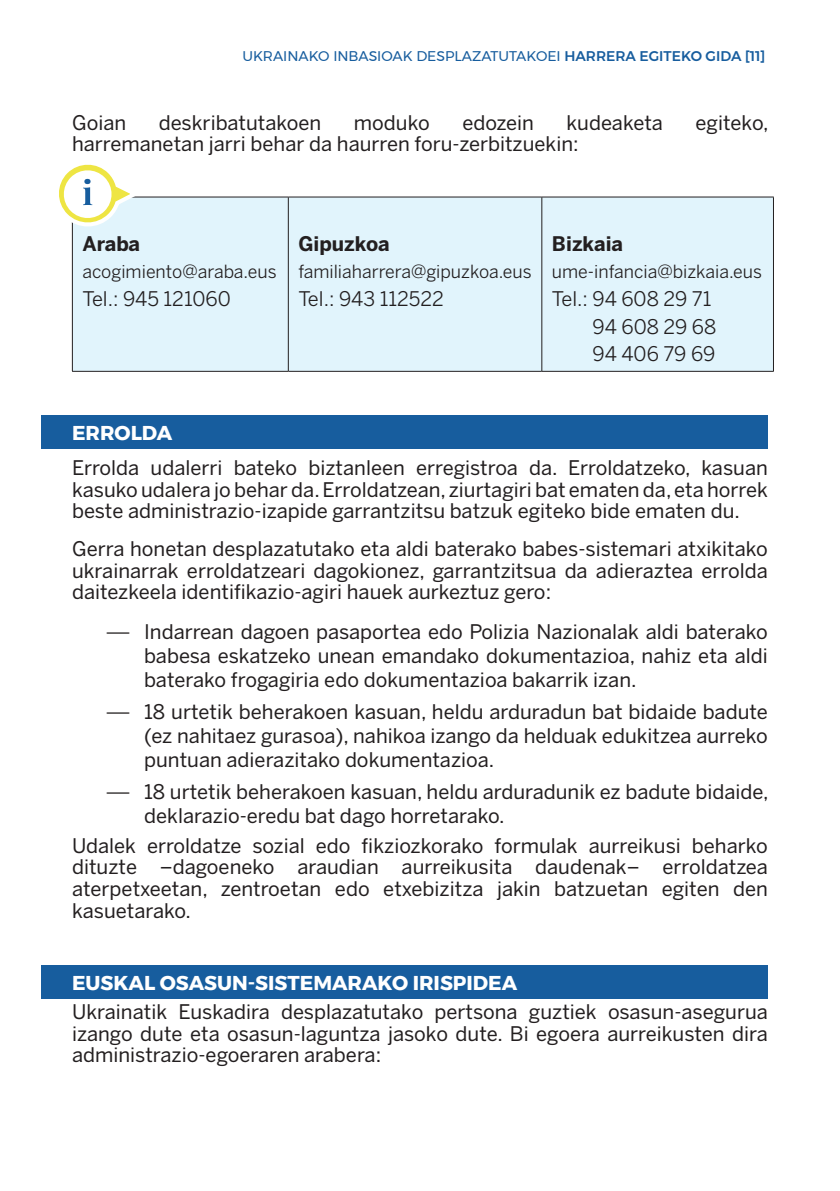
<style>
.page{position:relative;width:840px;height:1191px;background:#fff}
.page>*{position:absolute;margin:0;border:0;box-sizing:border-box;transform-origin:0 0}
.t1{font:20px/21.6px "Benton Sans";color:#231f20;text-align:justify}
.t2{font:20px "Benton Sans";color:#231f20}
.t3{font:700 20px "Montserrat";color:#fff}
.t4{font:700 20px "Benton Sans";color:#231f20}
.t5{font:18px "Benton Sans";color:#231f20}
.t6{font:14px "Montserrat";color:#175d9e}
.s1{font-weight:500}
</style>
<div class="page">
<div style="left:42px;top:965px;width:725px;height:33px;background:#175d9e"></div>
<div style="left:42px;top:415px;width:725px;height:33px;background:#175d9e"></div>
<div style="left:73px;top:198px;width:699px;height:173px;background:#e1f4fc"></div>
<hr style="left:72px;top:197px;width:216px;height:1px;background:#231f20">
<hr style="left:72px;top:197px;width:1px;height:174px;background:#231f20">
<hr style="left:72px;top:371px;width:216px;height:1px;background:#231f20">
<hr style="left:288px;top:197px;width:253px;height:1px;background:#231f20">
<hr style="left:288px;top:197px;width:1px;height:174px;background:#231f20">
<hr style="left:288px;top:371px;width:253px;height:1px;background:#231f20">
<hr style="left:541px;top:197px;width:232px;height:1px;background:#231f20">
<hr style="left:541px;top:197px;width:1px;height:174px;background:#231f20">
<hr style="left:772px;top:197px;width:1px;height:174px;background:#231f20">
<hr style="left:541px;top:371px;width:232px;height:1px;background:#231f20">
<svg style="left:59px;top:164px;width:85px;height:69px"></svg>
<p class="t6" style="left:242px;top:45px;width:524px">UKRAINAKO INBASIOAK DESPLAZATUTAKOEI <span class="s1">HARRERA EGITEKO GIDA [11]</span></p>
<p class="t1" style="left:72px;top:111px;width:56px">Goian</p>
<p class="t1" style="left:159px;top:111px;width:164px">deskribatutakoen</p>
<p class="t1" style="left:354px;top:111px;width:77px">moduko</p>
<p class="t1" style="left:462px;top:111px;width:73px">edozein</p>
<p class="t1" style="left:566px;top:111px;width:98px">kudeaketa</p>
<p class="t1" style="left:695px;top:111px;width:74px">egiteko,</p>
<p class="t1" style="left:72px;top:133px;width:508px">harremanetan jarri behar da haurren foru-zerbitzuekin:</p>
<p class="t4" style="left:82px;top:231px;width:59px">Araba</p>
<p class="t5" style="left:82px;top:261px;width:196px">acogimiento@araba.eus</p>
<p class="t2" style="left:82px;top:287px;width:150px">Tel.: 945 121060</p>
<p class="t4" style="left:298px;top:231px;width:93px">Gipuzkoa</p>
<p class="t5" style="left:298px;top:261px;width:235px">familiaharrera@gipuzkoa.eus</p>
<p class="t2" style="left:298px;top:287px;width:147px">Tel.: 943 112522</p>
<p class="t4" style="left:551px;top:231px;width:73px">Bizkaia</p>
<p class="t5" style="left:551px;top:261px;width:212px">ume-infancia@bizkaia.eus</p>
<p class="t2" style="left:551px;top:287px;width:161px">Tel.: 94 608 29 71</p>
<p class="t2" style="left:592px;top:314px;width:125px">94 608 29 68</p>
<p class="t2" style="left:592px;top:342px;width:124px">94 406 79 69</p>
<p class="t3" style="left:72px;top:416px;width:102px">ERROLDA</p>
<p class="t1" style="left:72px;top:457px;width:697px">Errolda udalerri bateko biztanleen erregistroa da. Erroldatzeko, kasuan kasuko udalera jo behar da. Erroldatzean, ziurtagiri bat ematen da, eta horrek beste administrazio-izapide garrantzitsu batzuk egiteko bide ematen du.</p>
<p class="t1" style="left:72px;top:538px;width:697px">Gerra honetan desplazatutako eta aldi baterako babes-sistemari atxikitako ukrainarrak erroldatzeari dagokionez, garrantzitsua da adieraztea errolda daitezkeela identifikazio-agiri hauek aurkeztuz gero:</p>
<p class="t1" style="left:144px;top:619px;width:625px;line-height:24px;text-indent:-36px">⎯ Indarrean dagoen pasaportea edo Polizia Nazionalak aldi baterako babesa eskatzeko unean emandako dokumentazioa, nahiz eta aldi baterako frogagiria edo dokumentazioa bakarrik izan.</p>
<p class="t1" style="left:144px;top:699px;width:625px;line-height:24px;text-indent:-36px">⎯ 18 urtetik beherakoen kasuan, heldu arduradun bat bidaide badute (ez nahitaez gurasoa), nahikoa izango da helduak edukitzea aurreko puntuan adierazitako dokumentazioa.</p>
<p class="t1" style="left:144px;top:779px;width:625px;line-height:24px;text-indent:-36px">⎯ 18 urtetik beherakoen kasuan, heldu arduradunik ez badute bidaide, deklarazio-eredu bat dago horretarako.</p>
<p class="t1" style="left:72px;top:834px;width:697px">Udalek erroldatze sozial edo fikziozkorako formulak aurreikusi beharko dituzte –dagoeneko araudian aurreikusita daudenak– erroldatzea aterpetxeetan, zentroetan edo etxebizitza jakin batzuetan egiten den kasuetarako.</p>
<p class="t3" style="left:72px;top:966px;width:446px">EUSKAL OSASUN-SISTEMARAKO IRISPIDEA</p>
<p class="t1" style="left:72px;top:1001px;width:697px">Ukrainatik Euskadira desplazatutako pertsona guztiek osasun-asegurua izango dute eta osasun-laguntza jasoko dute. Bi egoera aurreikusten dira administrazio-egoeraren arabera:</p>
</div>
